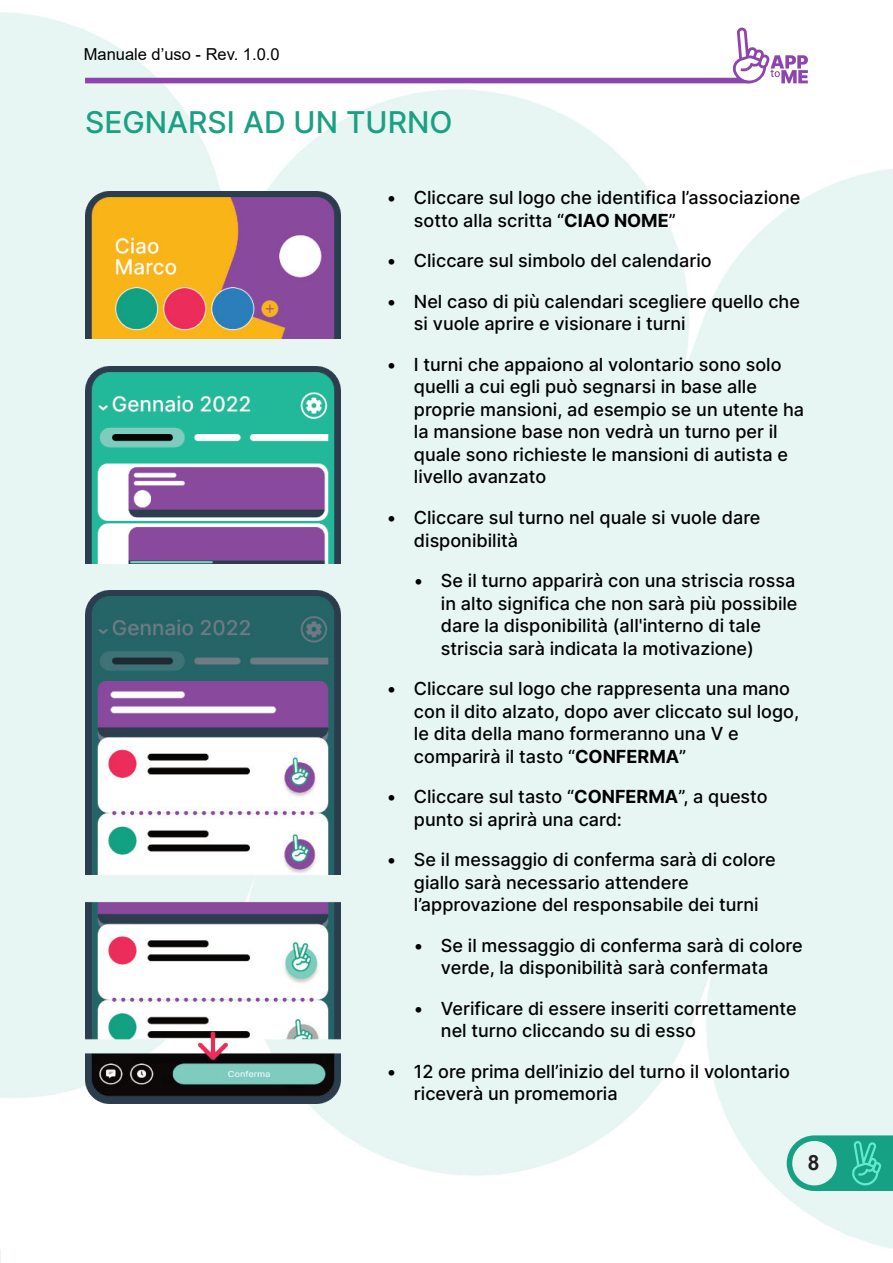
<style>
.page{position:relative;width:893px;height:1263px;background:#fff}
.page>*{position:absolute;margin:0;border:0;box-sizing:border-box;transform-origin:0 0}
.t1{font:500 30px "Inter";color:#1aa083}
.t2{font:700 21px "Arial";color:#231f20}
.t3{font:500 18px/22.5px "Inter";color:#000}
.t4{font:16.5px "Arial";color:#000}
.s1{font-weight:700}
</style>
<div class="page">
<img style="left:0;top:1249px;width:1px;height:14px">
<img style="left:0;top:13px;width:893px;height:1236px">
<svg style="left:787px;top:1135px;width:106px;height:56px;background:#5ec1ad"></svg>
<svg style="left:85px;top:28px;width:723px;height:55px"></svg>
<img style="left:85px;top:191px;width:255px;height:148px">
<img style="left:85px;top:367px;width:255px;height:196px">
<img style="left:85px;top:590px;width:255px;height:284px">
<img style="left:85px;top:901px;width:255px;height:202px">
<p class="t4" style="left:84px;top:48px;width:197px">Manuale d’uso - Rev. 1.0.0</p>
<h1 class="t1" style="left:85px;top:104px;width:369px">SEGNARSI AD UN TURNO</h1>
<p class="t3" style="left:414px;top:187px;width:388px;text-indent:-27px">• Cliccare sul logo che identifica l’associazione sotto alla scritta “<span class="s1">CIAO NOME</span>”</p>
<p class="t3" style="left:387px;top:250px;width:326px">• Cliccare sul simbolo del calendario</p>
<p class="t3" style="left:414px;top:290px;width:388px;text-indent:-27px">• Nel caso di più calendari scegliere quello che si vuole aprire e visionare i turni</p>
<p class="t3" style="left:414px;top:353px;width:392px;text-indent:-27px">• I turni che appaiono al volontario sono solo quelli a cui egli può segnarsi in base alle proprie mansioni, ad esempio se un utente ha la mansione base non vedrà un turno per il quale sono richieste le mansioni di autista e livello avanzato</p>
<p class="t3" style="left:414px;top:506px;width:348px;text-indent:-27px">• Cliccare sul turno nel quale si vuole dare disponibilità</p>
<p class="t3" style="left:441px;top:569px;width:358px;text-indent:-27px">• Se il turno apparirà con una striscia rossa in alto significa che non sarà più possibile dare la disponibilità (all'interno di tale striscia sarà indicata la motivazione)</p>
<p class="t3" style="left:414px;top:677px;width:387px;text-indent:-27px">• Cliccare sul logo che rappresenta una mano con il dito alzato, dopo aver cliccato sul logo, le dita della mano formeranno una V e comparirà il tasto “<span class="s1">CONFERMA</span>”</p>
<p class="t3" style="left:414px;top:785px;width:355px;text-indent:-27px">• Cliccare sul tasto “<span class="s1">CONFERMA</span>”, a questo punto si aprirà una card:</p>
<p class="t3" style="left:414px;top:848px;width:363px;text-indent:-27px">• Se il messaggio di conferma sarà di colore giallo sarà necessario attendere l’approvazione del responsabile dei turni</p>
<p class="t3" style="left:414px;top:934px;width:390px;text-align:center">• Se il messaggio di conferma sarà di colore verde, la disponibilità sarà confermata</p>
<p class="t3" style="left:441px;top:997px;width:357px;text-indent:-27px">• Verificare di essere inseriti correttamente nel turno cliccando su di esso</p>
<p class="t3" style="left:414px;top:1060px;width:378px;text-indent:-27px">• 12 ore prima dell’inizio del turno il volontario riceverà un promemoria</p>
<p class="t2" style="left:808px;top:1155px;width:13px">8</p>
</div>
